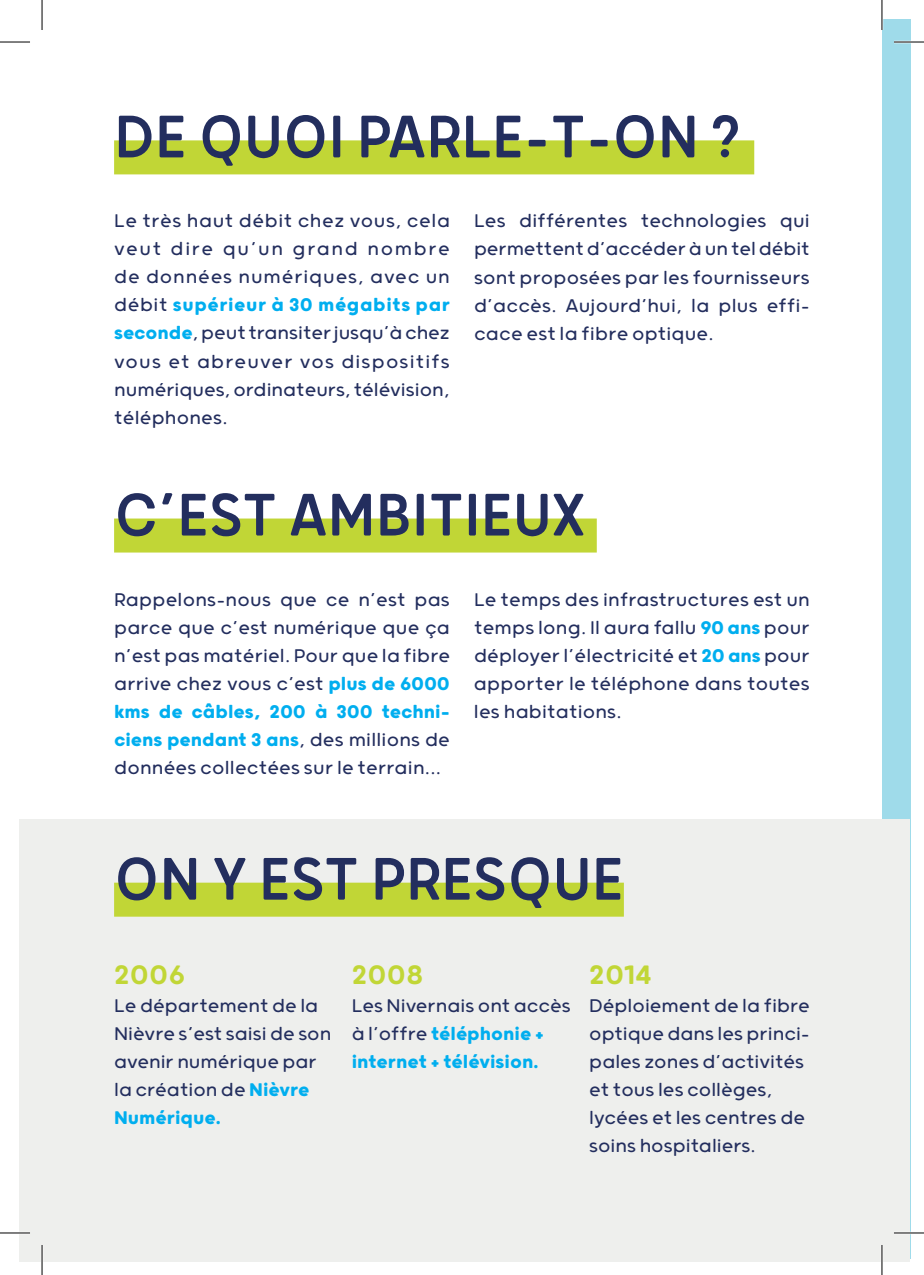
<style>
.page{position:relative;width:924px;height:1275px;background:#fff}
.page>*{position:absolute;margin:0;border:0;box-sizing:border-box;transform-origin:0 0}
.t1{font:72px "Grold Rounded Slim";color:#232e5e}
.t2{font:500 32px "Grold Rounded";letter-spacing:.005em;color:#c1d636}
.t3{font:300 22px/28px "Grold Rounded";color:#232e5e;text-align:justify}
.t4{font:700 22px/28px "Grold Rounded";color:#00aeef}
.s1{font-weight:700;color:#00aeef}
.s2{font-weight:300;color:#232e5e}
</style>
<div class="page">
<div style="left:881px;top:19px;width:28px;height:1239px;background:#9fdbea"></div>
<div style="left:19px;top:819px;width:890px;height:442px;background:#eeefed"></div>
<div style="left:114px;top:882px;width:509px;height:34px;background:#c1d636"></div>
<div style="left:114px;top:518px;width:482px;height:34px;background:#c1d636"></div>
<div style="left:114px;top:140px;width:639px;height:34px;background:#c1d636"></div>
<hr style="left:893px;top:41px;width:30px;height:2px;background:#fff">
<hr style="left:0;top:1231px;width:30px;height:3px;background:#fff">
<hr style="left:893px;top:1231px;width:30px;height:3px;background:#fff">
<hr style="left:41px;top:1245px;width:2px;height:30px;background:#fff">
<hr style="left:880px;top:1245px;width:2px;height:30px;background:#fff">
<hr style="left:0;top:42px;width:30px;height:1px;background:#000">
<hr style="left:893px;top:42px;width:30px;height:1px;background:#000">
<hr style="left:0;top:1232px;width:30px;height:1px;background:#000">
<hr style="left:893px;top:1232px;width:30px;height:1px;background:#000">
<hr style="left:42px;top:0;width:1px;height:30px;background:#000">
<hr style="left:42px;top:1245px;width:1px;height:30px;background:#000">
<hr style="left:881px;top:0;width:1px;height:30px;background:#000">
<hr style="left:881px;top:1245px;width:1px;height:30px;background:#000">
<h1 class="t1" style="left:114px;top:94px;width:629px">DE QUOI PARLE-T-ON?</h1>
<p class="t3" style="left:114px;top:206px;width:337px">Le très haut débit chez vous, cela veut dire qu’un grand nombre de données numériques, avec un débit <span class="s1">supérieur à 30 mégabits par seconde</span>, peut transiter jusqu’à chez vous et abreuver vos dispositifs numériques, ordinateurs, télévision, téléphones.</p>
<p class="t3" style="left:474px;top:206px;width:337px">Les différentes technologies qui permettent d’accéder à un tel débit sont proposées par les fournisseurs d’accès. Aujourd’hui, la plus effi&shy;cace est la fibre optique.</p>
<h1 class="t1" style="left:114px;top:472px;width:472px">C’EST AMBITIEUX</h1>
<p class="t3" style="left:114px;top:584px;width:337px">Rappelons-nous que ce n’est pas parce que c’est numérique que ça n’est pas matériel. Pour que la fibre arrive chez vous c’est <span class="s1">plus de 6000 kms de câbles, 200 à 300 techni&shy;ciens pendant 3 ans</span>, des millions de données collectées sur le terrain...</p>
<p class="t3" style="left:474px;top:584px;width:337px">Le temps des infrastructures est un temps long. Il aura fallu <span class="s1">90 ans</span> pour déployer l’électricité et <span class="s1">20 ans</span>pour apporter le téléphone dans toutes les habitations.</p>
<h1 class="t1" style="left:114px;top:836px;width:511px">ON Y EST PRESQUE</h1>
<h2 class="t2" style="left:114px;top:955px;width:73px">2006</h2>
<p class="t3" style="left:114px;top:990px;width:219px;text-align:left">Le département de la<br>Nièvre s’est saisi de son avenir numérique par la création de <span class="s1">Nièvre<br>Numérique.</span></p>
<h2 class="t2" style="left:351px;top:955px;width:73px">2008</h2>
<p class="t4" style="left:351px;top:990px;width:221px"><span class="s2">Les Nivernais ont accès à l’offre</span> téléphonie + internet + télévision.</p>
<h2 class="t2" style="left:589px;top:955px;width:64px">2014</h2>
<p class="t3" style="left:589px;top:990px;width:222px;text-align:left">Déploiement de la fibre optique dans les princi&shy;pales zones d’activités et tous les collèges, lycées et les centres de soins hospitaliers.</p>
</div>
